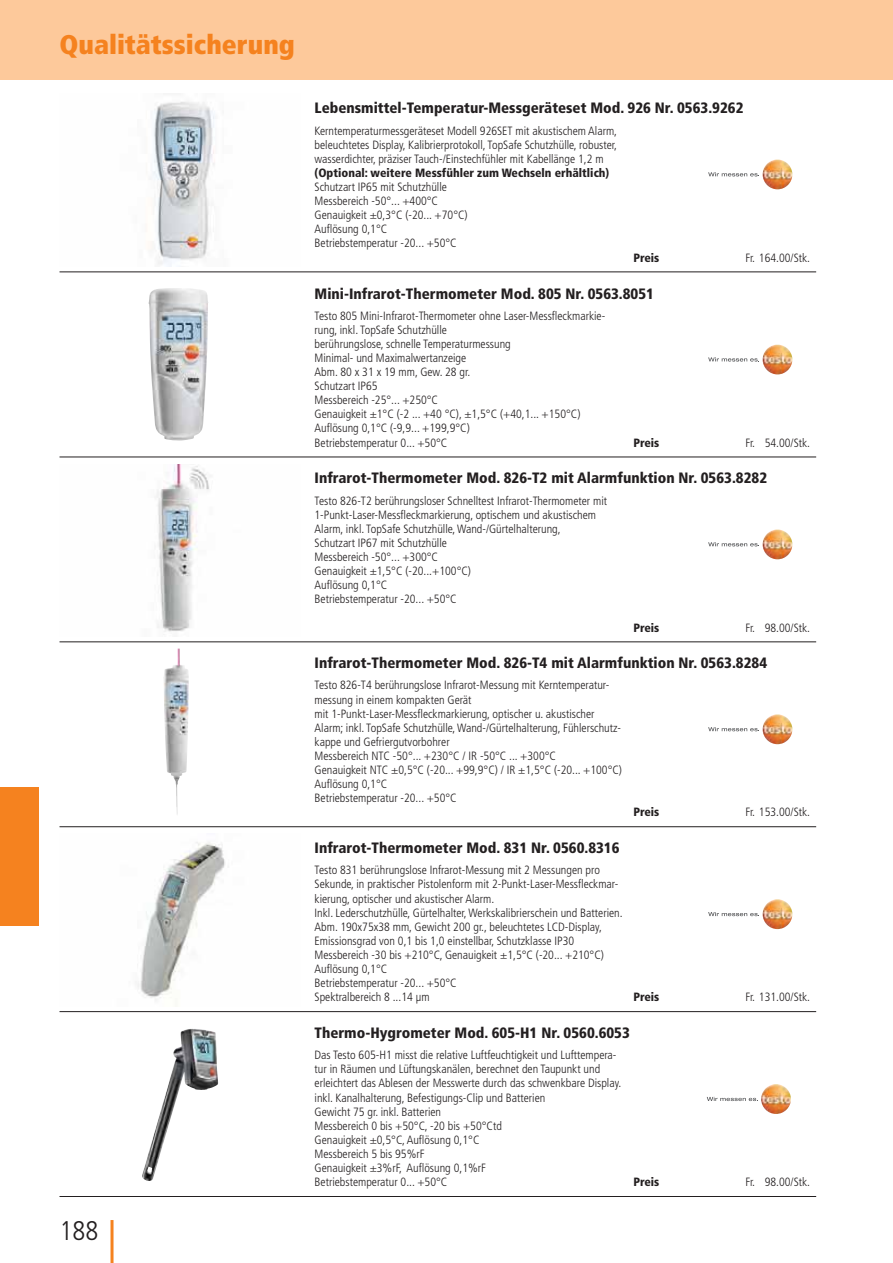
<style>
.page{position:relative;width:893px;height:1263px;background:#fff}
.page>*{position:absolute;margin:0;border:0;box-sizing:border-box;transform-origin:0 0}
.t1{font:900 condensed 27px "Frutiger LT Std";color:#f5821f}
.t2{font:300 condensed 27px "Frutiger LT Std";color:#231f20}
.t3{font:900 condensed 15px "Frutiger LT Std";color:#231f20}
.t4{font:300 condensed 12px/14.1px "Frutiger LT Std";color:#231f20}
.t5{font:900 condensed 12px "Frutiger LT Std";color:#231f20}
</style>
<div class="page">
<div style="left:0;top:0;width:893px;height:80px;background:#fdc99b"></div>
<div style="left:0;top:787px;width:38px;height:139px;background:#f5821f"></div>
<hr style="left:111px;top:1220px;width:3px;height:43px;background:#f5821f">
<hr style="left:60px;top:272px;width:756px;height:1px;background:#231f20">
<img style="left:150px;top:102px;width:65px;height:164px">
<img style="left:762px;top:160px;width:30px;height:29px">
<svg style="left:708px;top:172px;width:51px;height:5px"></svg>
<hr style="left:60px;top:641px;width:756px;height:1px;background:#231f20">
<img style="left:156px;top:464px;width:53px;height:168px">
<img style="left:762px;top:530px;width:30px;height:29px">
<svg style="left:708px;top:542px;width:51px;height:5px"></svg>
<hr style="left:60px;top:826px;width:756px;height:1px;background:#231f20">
<img style="left:163px;top:649px;width:26px;height:166px">
<img style="left:762px;top:715px;width:30px;height:29px">
<svg style="left:708px;top:727px;width:51px;height:4px"></svg>
<hr style="left:60px;top:457px;width:756px;height:1px;background:#231f20">
<img style="left:148px;top:288px;width:60px;height:152px">
<img style="left:762px;top:345px;width:30px;height:29px">
<svg style="left:708px;top:357px;width:51px;height:5px"></svg>
<hr style="left:60px;top:1011px;width:756px;height:1px;background:#231f20">
<img style="left:137px;top:842px;width:88px;height:158px">
<img style="left:762px;top:899px;width:30px;height:30px">
<svg style="left:708px;top:912px;width:51px;height:4px"></svg>
<hr style="left:60px;top:1196px;width:756px;height:1px;background:#231f20">
<img style="left:142px;top:1029px;width:76px;height:152px">
<img style="left:761px;top:1084px;width:30px;height:30px">
<svg style="left:707px;top:1097px;width:51px;height:4px"></svg>
<h1 class="t1" style="left:60px;top:34px;width:237px">Qualitätssicherung</h1>
<h1 class="t2" style="left:60px;top:1219px;width:40px">188</h1>
<p class="t3" style="left:315px;top:102px;width:430px">Lebensmittel-Temperatur-Messgeräteset Mod. 926 Nr. 0563.9262</p>
<p class="t4" style="left:315px;top:124px;width:304px;text-align:justify">Kerntemperaturmessgeräteset Modell 926SET mit akustischem Alarm, beleuchtetes Display, Kalibrierprotokoll, TopSafe Schutzhülle, robuster, wasserdichter, präziser Tauch-/Einstechfühler mit Kabellänge 1,2 m</p>
<p class="t5" style="left:315px;top:168px;width:296px">(Optional: weitere Messfühler zum Wechseln erhältlich)</p>
<p class="t4" style="left:315px;top:180px;width:155px">Schutzart IP65 mit Schutzhülle<br>Messbereich -50°... +400°C<br>Genauigkeit ±0,3°C (-20... +70°C)<br>Auflösung 0,1°C<br>Betriebstemperatur -20... +50°C</p>
<p class="t5" style="left:633px;top:252px;width:28px">Preis</p>
<p class="t4" style="left:745px;top:251px;width:66px">Fr. 164.00/Stk.</p>
<p class="t3" style="left:315px;top:287px;width:341px">Mini-Infrarot-Thermometer Mod. 805 Nr. 0563.8051</p>
<p class="t4" style="left:315px;top:309px;width:292px">Testo 805 Mini-Infrarot-Thermometer ohne Laser-Messfleckmarkie&shy;rung, inkl. TopSafe Schutzhülle<br>berührungslose, schnelle Temperaturmessung<br>Minimal- und Maximalwertanzeige<br>Abm. 80 x 31 x 19 mm, Gew. 28 gr.<br>Schutzart IP65<br>Messbereich -25°... +250°C<br>Genauigkeit ±1°C (-2 ... +40 °C), ±1,5°C (+40,1... +150°C)<br>Auflösung 0,1°C (-9,9... +199,9°C)<br>Betriebstemperatur 0... +50°C</p>
<p class="t5" style="left:633px;top:437px;width:28px">Preis</p>
<p class="t4" style="left:745px;top:436px;width:66px">Fr. 54.00/Stk.</p>
<p class="t3" style="left:315px;top:472px;width:454px">Infrarot-Thermometer Mod. 826-T2 mit Alarmfunktion Nr. 0563.8282</p>
<p class="t4" style="left:315px;top:494px;width:294px">Testo 826-T2 berührungsloser Schnelltest Infrarot-Thermometer mit 1-Punkt-Laser-Messfleckmarkierung, optischem und akustischem Alarm, inkl. TopSafe Schutzhülle, Wand-/Gürtelhalterung,<br>Schutzart IP67 mit Schutzhülle<br>Messbereich -50°... +300°C<br>Genauigkeit ±1,5°C (-20...+100°C)<br>Auflösung 0,1°C<br>Betriebstemperatur -20... +50°C</p>
<p class="t5" style="left:633px;top:622px;width:28px">Preis</p>
<p class="t4" style="left:745px;top:621px;width:66px">Fr. 98.00/Stk.</p>
<p class="t3" style="left:315px;top:657px;width:454px">Infrarot-Thermometer Mod. 826-T4 mit Alarmfunktion Nr. 0563.8284</p>
<p class="t4" style="left:315px;top:679px;width:309px">Testo 826-T4 berührungslose Infrarot-Messung mit Kerntemperatur&shy;messung in einem kompakten Gerät<br>mit 1-Punkt-Laser-Messfleckmarkierung, optischer u. akustischer Alarm; inkl. TopSafe Schutzhülle, Wand-/Gürtelhalterung, Fühlerschutz&shy;kappe und Gefriergutvorbohrer<br>Messbereich NTC -50°... +230°C / IR -50°C ... +300°C<br>Genauigkeit NTC ±0,5°C (-20... +99,9°C) / IR ±1,5°C (-20... +100°C)<br>Auflösung 0,1°C<br>Betriebstemperatur -20... +50°C</p>
<p class="t5" style="left:633px;top:807px;width:28px">Preis</p>
<p class="t4" style="left:745px;top:806px;width:66px">Fr. 153.00/Stk.</p>
<p class="t3" style="left:315px;top:842px;width:306px">Infrarot-Thermometer Mod. 831 Nr. 0560.8316</p>
<p class="t4" style="left:315px;top:864px;width:310px">Testo 831 berührungslose Infrarot-Messung mit 2 Messungen pro Sekunde, in praktischer Pistolenform mit 2-Punkt-Laser-Messfleckmar&shy;kierung, optischer und akustischer Alarm.<br>Inkl. Lederschutzhülle, Gürtelhalter, Werkskalibrierschein und Batterien.<br>Abm. 190x75x38 mm, Gewicht 200 gr., beleuchtetes LCD-Display, Emissionsgrad von 0,1 bis 1,0 einstellbar, Schutzklasse IP30<br>Messbereich -30 bis +210°C, Genauigkeit ±1,5°C (-20... +210°C)<br>Auflösung 0,1°C<br>Betriebstemperatur -20... +50°C<br>Spektralbereich 8 ...14 μm</p>
<p class="t5" style="left:633px;top:992px;width:28px">Preis</p>
<p class="t4" style="left:745px;top:991px;width:66px">Fr. 131.00/Stk.</p>
<p class="t3" style="left:315px;top:1026px;width:317px">Thermo-Hygrometer Mod. 605-H1 Nr. 0560.6053</p>
<p class="t4" style="left:315px;top:1049px;width:308px">Das Testo 605-H1 misst die relative Luftfeuchtigkeit und Lufttempera&shy;tur in Räumen und Lüftungskanälen, berechnet den Taupunkt und erleichtert das Ablesen der Messwerte durch das schwenkbare Display. inkl. Kanalhalterung, Befestigungs-Clip und Batterien<br>Gewicht 75 gr. inkl. Batterien<br>Messbereich 0 bis +50°C, -20 bis +50°Ctd<br>Genauigkeit ±0,5°C, Auflösung 0,1°C<br>Messbereich 5 bis 95%rF<br>Genauigkeit ±3%rF, Auflösung 0,1%rF<br>Betriebstemperatur 0... +50°C</p>
<p class="t5" style="left:633px;top:1177px;width:28px">Preis</p>
<p class="t4" style="left:745px;top:1176px;width:66px">Fr. 98.00/Stk.</p>
</div>
